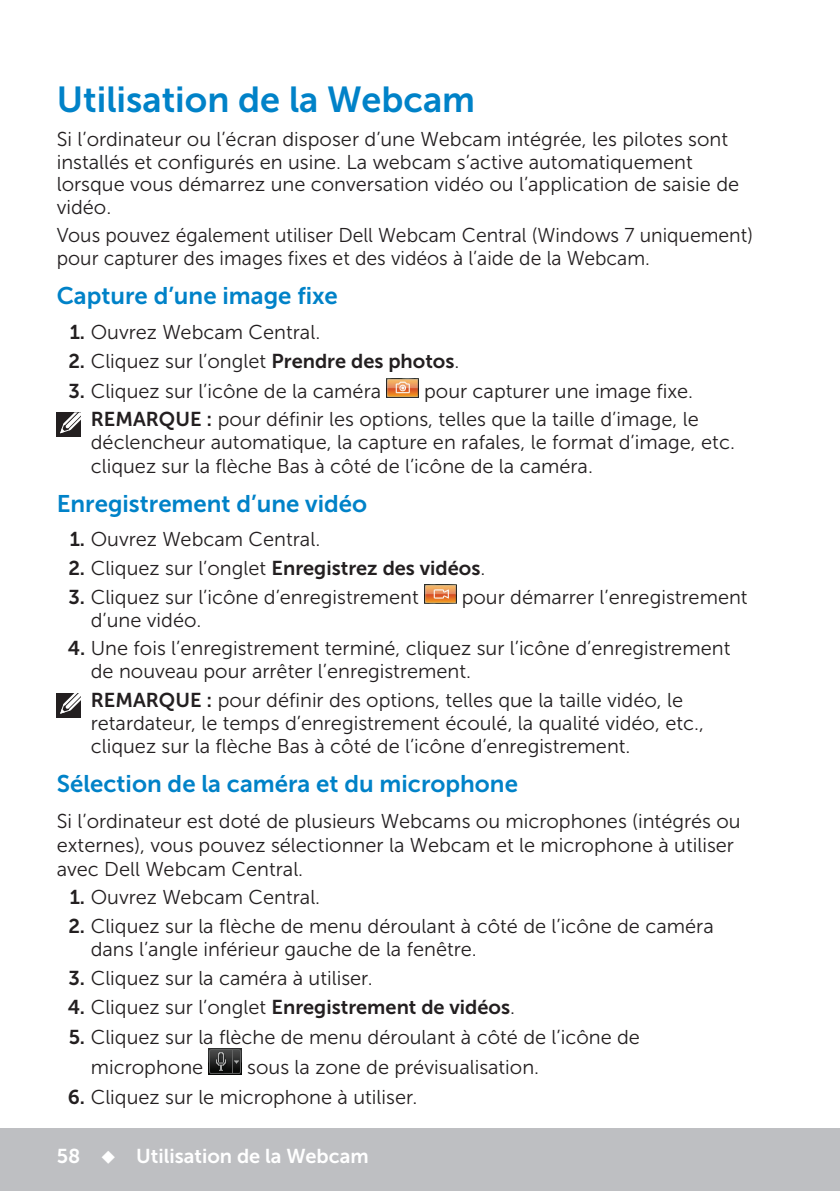
<style>
.page{position:relative;width:840px;height:1191px;background:#fff}
.page>*{position:absolute;margin:0;border:0;box-sizing:border-box;transform-origin:0 0}
.t1{font:36px "Museo Sans For Dell 700";color:#0082c8}
.t2{font:24px "Museo Sans For Dell 700";color:#0082c8}
.t3{font:20px/23px "Museo Sans For Dell 300";color:#231f20}
.t4{font:20px "Museo Sans For Dell 700";color:#231f20}
.t5{font:20px "Museo Sans For Dell 700";color:#fff}
.s1{font-family:"Museo Sans For Dell 700"}
.s2{font-family:"Museo Sans For Dell 300"}
</style>
<div class="page">
<div style="left:0;top:1128px;width:839px;height:63px;background:#bebfc2"></div>
<img style="left:386px;top:378px;width:32px;height:20px">
<img style="left:424px;top:584px;width:32px;height:19px">
<img style="left:208px;top:1048px;width:34px;height:26px">
<div style="left:57px;top:412px;width:24px;height:25px;background:#231f20"></div>
<svg style="left:60px;top:412px;width:21px;height:22px"></svg>
<div style="left:57px;top:693px;width:24px;height:24px;background:#231f20"></div>
<svg style="left:60px;top:693px;width:21px;height:21px"></svg>
<h1 class="t1" style="left:57px;top:80px;width:419px">Utilisation de la Webcam</h1>
<p class="t3" style="left:57px;top:128px;width:683px">Si l’ordinateur ou l’écran disposer d’une Webcam intégrée, les pilotes sont installés et configurés en usine. La webcam s’active automatiquement lorsque vous démarrez une conversation vidéo ou l’application de saisie de vidéo.</p>
<p class="t3" style="left:57px;top:224px;width:697px">Vous pouvez également utiliser Dell Webcam Central (Windows 7 uniquement) pour capturer des images fixes et des vidéos à l’aide de la Webcam.</p>
<p class="t2" style="left:57px;top:282px;width:282px">Capture d’une image fixe</p>
<p class="t3" style="left:70px;top:321px;width:252px"><span class="s1">1.</span> Ouvrez Webcam Central.</p>
<p class="t3" style="left:68px;top:350px;width:392px"><span class="s1">2.</span> Cliquez sur l’onglet <span class="s1">Prendre des photos</span>.</p>
<p class="t3" style="left:69px;top:379px;width:314px"><span class="s1">3.</span> Cliquez sur l’icône de la caméra</p>
<p class="t3" style="left:91px;top:377px;width:609px;line-height:28.6px;text-align:right">pour capturer une image fixe.<br><span class="s1">REMARQUE :</span> pour définir les options, telles que la taille d’image, le</p>
<p class="t3" style="left:91px;top:431px;width:645px">déclencheur automatique, la capture en rafales, le format d’image, etc. cliquez sur la flèche Bas à côté de l’icône de la caméra.</p>
<p class="t2" style="left:57px;top:490px;width:312px">Enregistrement d’une vidéo</p>
<p class="t3" style="left:70px;top:528px;width:252px"><span class="s1">1.</span> Ouvrez Webcam Central.</p>
<p class="t4" style="left:68px;top:557px;width:418px">2. <span class="s2">Cliquez sur l’onglet</span> Enregistrez des vidéos<span class="s2">.</span></p>
<p class="t3" style="left:69px;top:585px;width:351px"><span class="s1">3.</span> Cliquez sur l’icône d’enregistrement</p>
<p class="t3" style="left:461px;top:585px;width:287px">pour démarrer l’enregistrement</p>
<p class="t3" style="left:91px;top:608px;width:112px">d’une vidéo.</p>
<p class="t3" style="left:91px;top:637px;width:640px;text-indent:-23px"><span class="s1">4.</span> Une fois l’enregistrement terminé, cliquez sur l’icône d’enregistrement de nouveau pour arrêter l’enregistrement.</p>
<p class="t3" style="left:91px;top:688px;width:614px"><span class="s1">REMARQUE :</span> pour définir des options, telles que la taille vidéo, le retardateur, le temps d’enregistrement écoulé, la qualité vidéo, etc., cliquez sur la flèche Bas à côté de l’icône d’enregistrement.</p>
<p class="t2" style="left:57px;top:770px;width:462px">Sélection de la caméra et du microphone</p>
<p class="t3" style="left:57px;top:809px;width:685px;line-height:24px">Si l’ordinateur est doté de plusieurs Webcams ou microphones (intégrés ou externes), vous pouvez sélectionner la Webcam et le microphone à utiliser avec Dell Webcam Central.</p>
<p class="t3" style="left:70px;top:886px;width:252px"><span class="s1">1.</span> Ouvrez Webcam Central.</p>
<p class="t3" style="left:91px;top:914px;width:624px;text-indent:-22px"><span class="s1">2.</span> Cliquez sur la flèche de menu déroulant à côté de l’icône de caméra dans l’angle inférieur gauche de la fenêtre.</p>
<p class="t3" style="left:69px;top:966px;width:305px"><span class="s1">3.</span> Cliquez sur la caméra à utiliser.</p>
<p class="t4" style="left:68px;top:996px;width:448px">4. <span class="s2">Cliquez sur l’onglet</span> Enregistrement de vidéos<span class="s2">.</span></p>
<p class="t3" style="left:91px;top:1022px;width:550px;line-height:30px;text-indent:-22px"><span class="s1">5.</span> Cliquez sur la flèche de menu déroulant à côté de l’icône de microphone</p>
<p class="t3" style="left:247px;top:1055px;width:293px">sous la zone de prévisualisation.</p>
<p class="t3" style="left:68px;top:1085px;width:351px"><span class="s1">6.</span> Cliquez sur le microphone à utiliser.</p>
<p class="t5" style="left:57px;top:1144px;width:313px">58 ◆ Utilisation de la Webcam</p>
</div>
